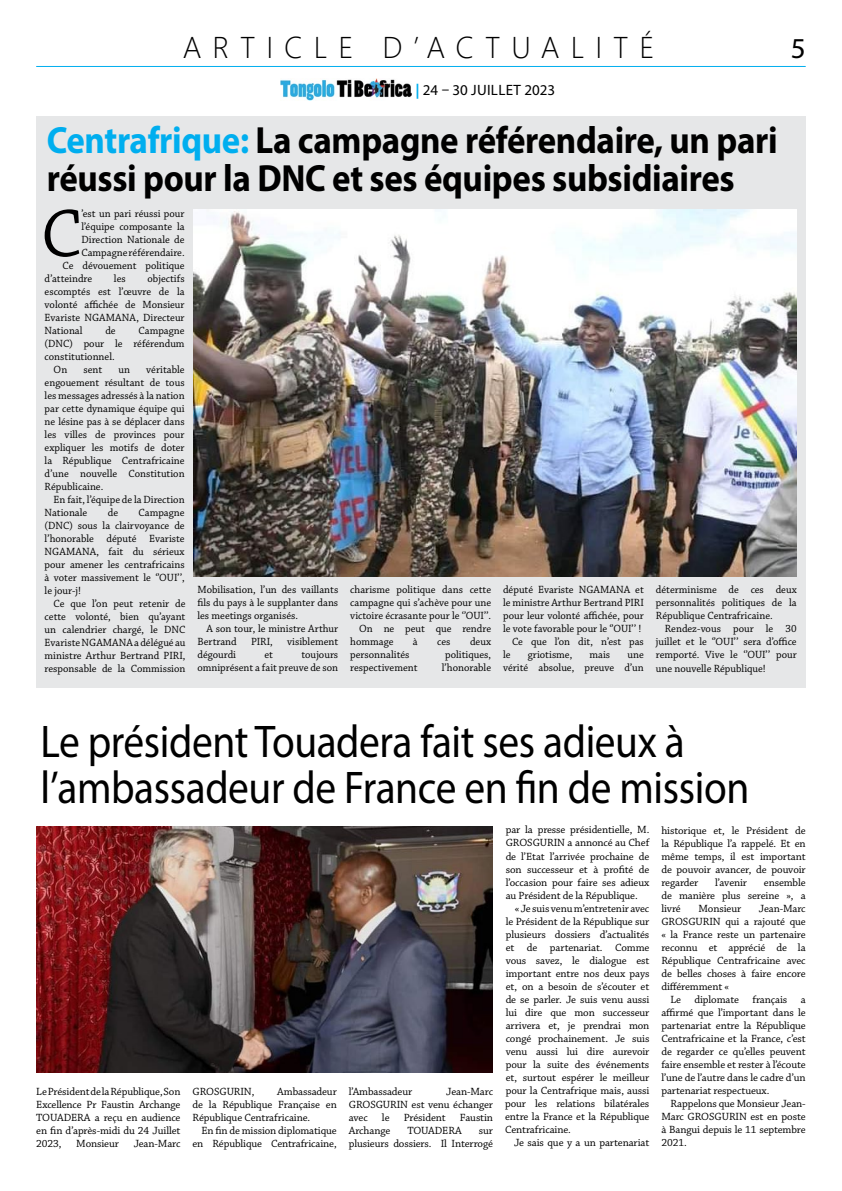
<style>
.page{position:relative;width:842px;height:1191px;background:#fff}
.page>*{position:absolute;margin:0;border:0;box-sizing:border-box;transform-origin:0 0}
.t1{font:71px "Chaparral Pro";color:#000}
.t2{font:46px/46px "Myriad Pro";letter-spacing:-.01em;color:#000;scale:.9 1}
.t3{font:700 38px/38px "Myriad Pro";letter-spacing:-.01em;color:#000;scale:.92 1}
.t4{font:300 30px "Segoe UI";letter-spacing:.365em;color:#000}
.t5{font:28.9px "Myriad Pro";color:#000}
.t6{font:15px "Myriad Pro";letter-spacing:.02em;color:#000}
.t7{font:11px/13px "Chaparral Pro";color:#000;text-align:justify}
.s1{font-weight:700;color:#00aeef}
.s2{color:#00aeef}
</style>
<div class="page">
<div style="left:36px;top:116px;width:770px;height:571px;background:#e6e7e8"></div>
<hr style="left:36px;top:66px;width:770px;height:1px;background:#00aeef">
<img style="left:194px;top:209px;width:603px;height:367px">
<img style="left:36px;top:826px;width:456px;height:247px">
<img style="left:281px;top:79px;width:130px;height:22px">
<h3 class="t4" style="left:183px;top:19px;width:473px">ARTICLE D’ACTUALITÉ</h3>
<h3 class="t5" style="left:791px;top:31px;width:17px">5</h3>
<h3 class="t6" style="left:415px;top:81px;width:141px"><span class="s1">|</span> 24 – 30 JUILLET 2023</h3>
<h3 class="t3" style="left:47px;top:120px;width:796px"><span class="s2">Centrafrique:</span> La campagne référendaire, un pari réussi pour la DNC et ses équipes subsidiaires</h3>
<h1 class="t1" style="left:41px;top:194px;width:42px">C</h1>
<p class="t7" style="left:81px;top:208px;width:105px">’est un pari réussi pour</p>
<p class="t7" style="left:81px;top:221px;width:105px">l’équipe composante la</p>
<p class="t7" style="left:81px;top:234px;width:105px">Direction Nationale de</p>
<p class="t7" style="left:81px;top:247px;width:105px">Campagne référendaire.</p>
<p class="t7" style="left:63px;top:260px;width:124px">Ce dévouement politique</p>
<p class="t7" style="left:45px;top:273px;width:49px">d’atteindre</p>
<p class="t7" style="left:114px;top:273px;width:13px">les</p>
<p class="t7" style="left:45px;top:273px;width:141px;text-indent:103px">objectifs escomptés est l’œuvre de la volonté affichée de Monsieur Evariste NGAMANA, Directeur National</p>
<p class="t7" style="left:105px;top:325px;width:12px">de</p>
<p class="t7" style="left:139px;top:325px;width:47px">Campagne</p>
<p class="t7" style="left:45px;top:338px;width:141px">(DNC) pour le référendum</p>
<p class="t7" style="left:45px;top:351px;width:72px">constitutionnel.</p>
<p class="t7" style="left:54px;top:364px;width:15px">On</p>
<p class="t7" style="left:84px;top:364px;width:20px">sent</p>
<p class="t7" style="left:119px;top:364px;width:13px">un</p>
<p class="t7" style="left:45px;top:364px;width:141px;text-indent:102px">véritable engouement résultant de tous les messages adressés à la nation par cette dynamique équipe qui ne lésine pas à se déplacer dans les villes de provinces pour expliquer les motifs de doter la République Centrafricaine d’une nouvelle Constitution Républicaine.</p>
<p class="t7" style="left:45px;top:494px;width:141px;text-indent:9px">En fait, l’équipe de la Direction<br>Nationale</p>
<p class="t7" style="left:108px;top:507px;width:12px">de</p>
<p class="t7" style="left:45px;top:507px;width:141px;text-indent:94px">Campagne (DNC) sous la clairvoyance de l’honorable député Evariste NGAMANA, fait du sérieux pour amener les centrafricains à voter massivement le ‘’OUI’’, le jour-j!</p>
<p class="t7" style="left:45px;top:598px;width:142px;text-indent:9px">Ce que l’on peut retenir de cette volonté, bien qu’ayant un calendrier chargé, le DNC Evariste NGAMANA a délégué au ministre Arthur Bertrand PIRI, responsable de la Commission</p>
<p class="t7" style="left:197px;top:584px;width:142px">Mobilisation, l’un des vaillants fils du pays à le supplanter dans les meetings organisés.</p>
<p class="t7" style="left:197px;top:623px;width:142px;text-indent:9px">A son tour, le ministre Arthur<br>Bertrand</p>
<p class="t7" style="left:350px;top:584px;width:142px">charisme politique dans cette</p>
<p class="t7" style="left:350px;top:597px;width:142px">campagne qui s’achève pour une</p>
<p class="t7" style="left:350px;top:610px;width:142px">victoire écrasante pour le ‘’OUI’’.</p>
<p class="t7" style="left:359px;top:623px;width:133px">On ne peut que rendre</p>
<p class="t7" style="left:350px;top:636px;width:45px">hommage</p>
<p class="t7" style="left:413px;top:636px;width:6px">à</p>
<p class="t7" style="left:437px;top:636px;width:15px">ces</p>
<p class="t7" style="left:470px;top:636px;width:23px">deux</p>
<p class="t7" style="left:350px;top:649px;width:61px">personnalités</p>
<p class="t7" style="left:445px;top:649px;width:47px">politiques,</p>
<p class="t7" style="left:350px;top:662px;width:69px">respectivement</p>
<p class="t7" style="left:442px;top:662px;width:51px">l’honorable</p>
<p class="t7" style="left:503px;top:584px;width:142px">député Evariste NGAMANA et</p>
<p class="t7" style="left:503px;top:597px;width:142px">le ministre Arthur Bertrand PIRI</p>
<p class="t7" style="left:503px;top:610px;width:142px">pour leur volonté affichée, pour</p>
<p class="t7" style="left:503px;top:623px;width:140px">le vote favorable pour le ‘’OUI’’ !</p>
<p class="t7" style="left:512px;top:636px;width:133px">Ce que l’on dit, n’est pas</p>
<p class="t7" style="left:503px;top:649px;width:9px">le</p>
<p class="t7" style="left:528px;top:649px;width:46px">griotisme,</p>
<p class="t7" style="left:590px;top:649px;width:22px">mais</p>
<p class="t7" style="left:656px;top:584px;width:142px">déterminisme de ces deux personnalités politiques de la République Centrafricaine.</p>
<p class="t7" style="left:656px;top:623px;width:142px;text-indent:9px">Rendez-vous pour le 30 juillet et le ‘’OUI’’ sera d’office remporté. Vive le ‘’OUI’’ pour une nouvelle République!</p>
<p class="t7" style="left:251px;top:636px;width:23px">PIRI,</p>
<p class="t7" style="left:287px;top:636px;width:53px">visiblement</p>
<p class="t7" style="left:197px;top:649px;width:40px">dégourdi</p>
<p class="t7" style="left:264px;top:649px;width:10px">et</p>
<p class="t7" style="left:197px;top:649px;width:142px;text-align:right">toujours<br>omniprésent a fait preuve de son</p>
<p class="t7" style="left:503px;top:649px;width:142px;text-align:right">une<br>vérité absolue, preuve d’un</p>
<h2 class="t2" style="left:40px;top:717px;width:789px">Le président Touadera fait ses adieux à l’ambassadeur de France en fin de mission</h2>
<p class="t7" style="left:36px;top:1085px;width:146px">Le Président de la République, Son Excellence Pr Faustin Archange TOUADERA a reçu en audience en fin d’après-midi du 24 Juillet 2023,</p>
<p class="t7" style="left:76px;top:1137px;width:44px">Monsieur</p>
<p class="t7" style="left:134px;top:1137px;width:48px">Jean-Marc</p>
<p class="t7" style="left:192px;top:1085px;width:146px;text-indent:85px">Ambassadeur de la République Française en République Centrafricaine.</p>
<p class="t7" style="left:192px;top:1124px;width:146px;text-align:right">En fin de mission diplomatique en République Centrafricaine,</p>
<p class="t7" style="left:192px;top:1085px;width:63px">GROSGURIN,</p>
<p class="t7" style="left:349px;top:1085px;width:65px">l’Ambassadeur</p>
<p class="t7" style="left:349px;top:1085px;width:146px;text-indent:97px">Jean-Marc GROSGURIN est venu échanger avec</p>
<p class="t7" style="left:382px;top:1111px;width:9px">le</p>
<p class="t7" style="left:404px;top:1111px;width:44px">Président</p>
<p class="t7" style="left:460px;top:1111px;width:35px">Faustin</p>
<p class="t7" style="left:349px;top:1124px;width:43px">Archange</p>
<p class="t7" style="left:407px;top:1124px;width:56px">TOUADERA</p>
<p class="t7" style="left:349px;top:1124px;width:146px;text-align:right">sur<br>plusieurs dossiers. Il Interrogé</p>
<p class="t7" style="left:506px;top:824px;width:145px">par la presse présidentielle, M.<br>GROSGURIN a annoncé au Chef de l’Etat l’arrivée prochaine de son successeur et à profité de l’occasion pour faire ses adieux au Président de la République.</p>
<p class="t7" style="left:505px;top:902px;width:146px;text-indent:10px">« Je suis venu m’entretenir avec le Président de la République sur plusieurs dossiers d’actualités et de partenariat. Comme vous savez, le dialogue est important entre nos deux pays et, on a besoin de s’écouter et de se parler. Je suis venu aussi lui dire que mon successeur arrivera et, je prendrai mon congé prochainement. Je suis venu aussi lui dire aurevoir pour la suite des événements et, surtout espérer le meilleur pour la Centrafrique mais, aussi pour les relations bilatérales entre la France et la République Centrafricaine.</p>
<p class="t7" style="left:514px;top:1136px;width:137px">Je sais que y a un partenariat</p>
<p class="t7" style="left:661px;top:824px;width:146px">historique et, le Président de la République l’a rappelé. Et en même temps, il est important de pouvoir avancer, de pouvoir regarder</p>
<p class="t7" style="left:661px;top:876px;width:146px;text-indent:102px">ensemble de manière plus sereine », a livré</p>
<p class="t7" style="left:715px;top:876px;width:33px">l’avenir</p>
<p class="t7" style="left:661px;top:902px;width:146px;text-indent:97px">Jean-Marc GROSGURIN qui a rajouté que « la France reste un partenaire reconnu et apprécié de la République Centrafricaine avec de belles choses à faire encore différemment «</p>
<p class="t7" style="left:661px;top:993px;width:146px;text-indent:9px">Le diplomate français a affirmé que l’important dans le partenariat entre la République Centrafricaine et la France, c’est de regarder ce qu’elles peuvent faire ensemble et rester à l’écoute l’une de l’autre dans le cadre d’un partenariat respectueux.</p>
<p class="t7" style="left:661px;top:1097px;width:146px;text-indent:9px">Rappelons que Monsieur Jean-Marc GROSGURIN est en poste à Bangui depuis le 11 septembre 2021.</p>
<p class="t7" style="left:698px;top:902px;width:44px">Monsieur</p>
</div>
